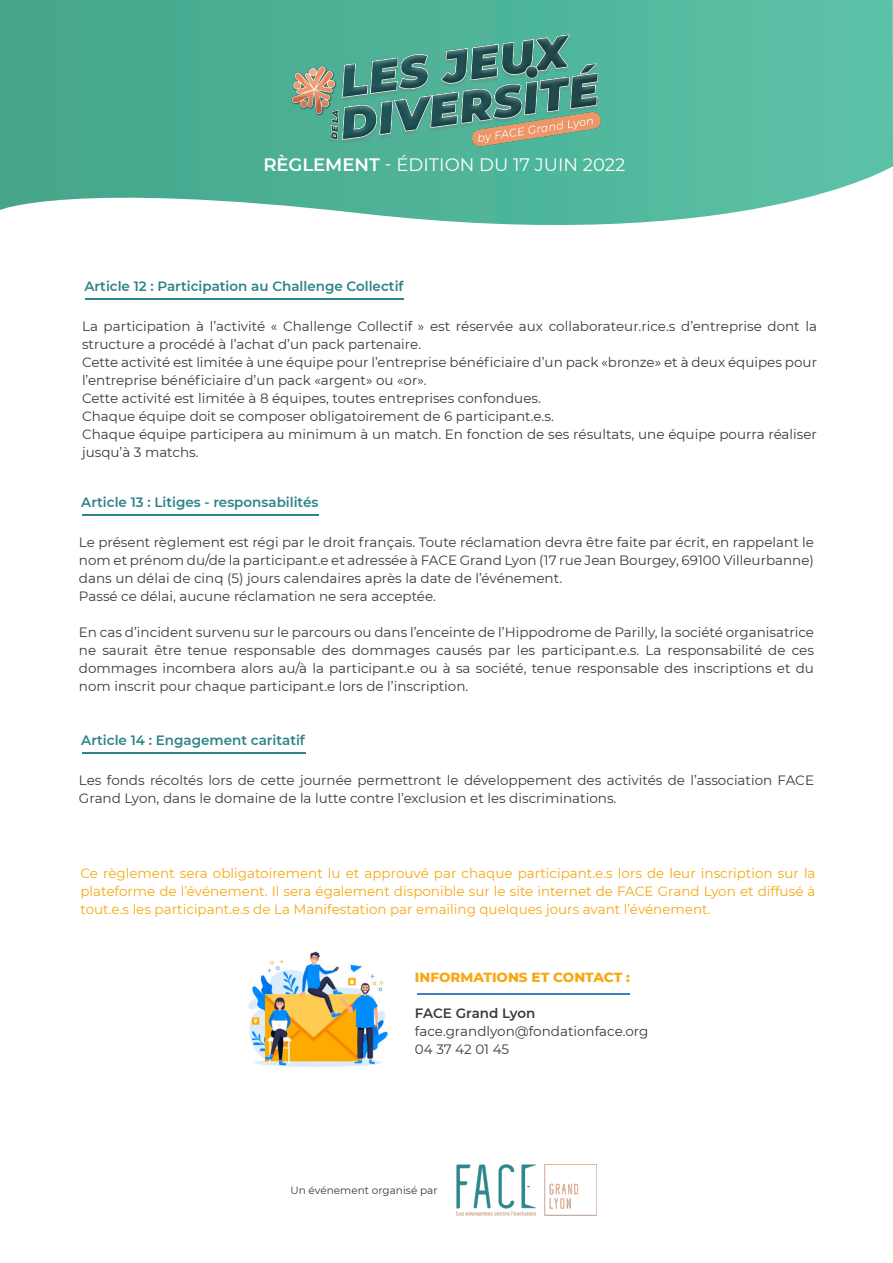
<style>
.page{position:relative;width:893px;height:1263px;background:#fff}
.page>*{position:absolute;margin:0;border:0;box-sizing:border-box;transform-origin:0 0}
.t1{font:18px "Montserrat";color:#fff}
.t2{font:13.5px/18px "Montserrat";color:#3a393f}
.t3{font:13.5px/18px "Montserrat";color:#f7a813;text-align:justify}
.t4{font:600 13.5px "Montserrat";color:#2d8387}
.t5{font:800 13.5px "Montserrat";color:#f7a813}
.t6{font:600 13.5px "Montserrat";letter-spacing:-.005em;color:#3a393f}
.t7{font:10.5px "Montserrat";color:#3a393f}
.s1{font-weight:600}
</style>
<div class="page">
<img style="left:248px;top:951px;width:140px;height:116px">
<hr style="left:417px;top:993px;width:212px;height:1px;background:#3f80c2">
<hr style="left:82px;top:514px;width:237px;height:2px;background:#2c8588">
<img style="left:456px;top:1165px;width:140px;height:51px">
<hr style="left:85px;top:298px;width:319px;height:2px;background:#2c8588">
<hr style="left:82px;top:752px;width:223px;height:2px;background:#2c8588">
<svg style="left:0;top:0;width:893px;height:225px;background:#5fbaa1"></svg>
<img style="left:277px;top:18px;width:339px;height:138px">
<p class="t1" style="left:263px;top:152px;width:363px"><span class="s1">RÈGLEMENT</span> - ÉDITION DU 17 JUIN 2022</p>
<p class="t4" style="left:84px;top:277px;width:321px">Article 12 : Participation au Challenge Collectif</p>
<p class="t2" style="left:82px;top:317px;width:736px">La participation à l’activité « Challenge Collectif » est réservée aux collaborateur.rice.s d’entreprise dont la structure a procédé à l’achat d’un pack partenaire.</p>
<p class="t2" style="left:82px;top:353px;width:737px">Cette activité est limitée à une équipe pour l’entreprise bénéficiaire d’un pack «bronze» et à deux équipes pour l’entreprise bénéficiaire d’un pack «argent» ou «or».</p>
<p class="t2" style="left:82px;top:389px;width:460px">Cette activité est limitée à 8 équipes, toutes entreprises confondues.</p>
<p class="t2" style="left:82px;top:407px;width:473px">Chaque équipe doit se composer obligatoirement de 6 participant.e.s.</p>
<p class="t2" style="left:82px;top:425px;width:736px">Chaque équipe participera au minimum à un match. En fonction de ses résultats, une équipe pourra réaliser jusqu’à 3 matchs.</p>
<p class="t4" style="left:81px;top:493px;width:239px">Article 13 : Litiges - responsabilités</p>
<p class="t2" style="left:79px;top:533px;width:737px;text-align:justify">Le présent règlement est régi par le droit français. Toute réclamation devra être faite par écrit, en rappelant le nom et prénom du/de la participant.e et adressée à FACE Grand Lyon (17 rue Jean Bourgey, 69100 Villeurbanne) dans un délai de cinq (5) jours calendaires après la date de l’événement.</p>
<p class="t2" style="left:79px;top:587px;width:359px">Passé ce délai, aucune réclamation ne sera acceptée.</p>
<p class="t2" style="left:79px;top:623px;width:737px;text-align:justify">En cas d’incident survenu sur le parcours ou dans l’enceinte de l’Hippodrome de Parilly, la société organisatrice ne saurait être tenue responsable des dommages causés par les participant.e.s. La responsabilité de ces dommages incombera alors au/à la participant.e ou à sa société, tenue responsable des inscriptions et du nom inscrit pour chaque participant.e lors de l’inscription.</p>
<p class="t4" style="left:81px;top:731px;width:225px">Article 14 : Engagement caritatif</p>
<p class="t2" style="left:79px;top:771px;width:737px">Les fonds récoltés lors de cette journée permettront le développement des activités de l’association FACE<br>Grand Lyon, dans le domaine de la lutte contre l’exclusion et les discriminations.</p>
<p class="t3" style="left:80px;top:864px;width:737px">Ce règlement sera obligatoirement lu et approuvé par chaque participant.e.s lors de leur inscription sur la plateforme de l’événement. Il sera également disponible sur le site internet de FACE Grand Lyon et diffusé à tout.e.s les participant.e.s de La Manifestation par emailing quelques jours avant l’événement.</p>
<p class="t5" style="left:415px;top:967px;width:216px">INFORMATIONS ET CONTACT :</p>
<p class="t6" style="left:415px;top:1003px;width:122px">FACE Grand Lyon</p>
<p class="t2" style="left:415px;top:1021px;width:235px">face.grandlyon@fondationface.org</p>
<p class="t2" style="left:415px;top:1039px;width:96px">04 37 42 01 45</p>
<p class="t7" style="left:290px;top:1183px;width:149px">Un événement organisé par</p>
</div>
